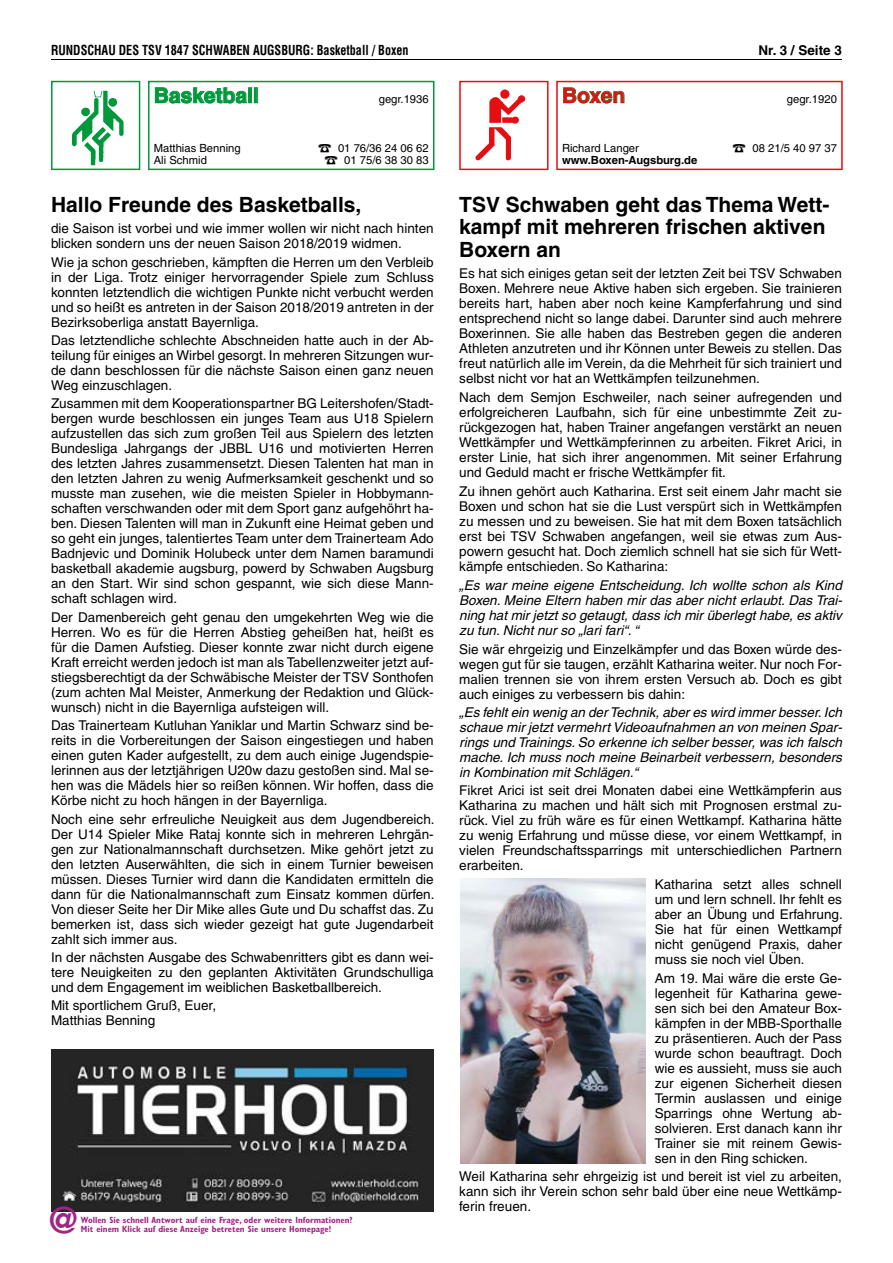
<style>
.page{position:relative;width:893px;height:1263px;background:#fff}
.page>*{position:absolute;margin:0;border:0;box-sizing:border-box;transform-origin:0 0}
.t1{font:700 36px "Helvetica";color:#a02685}
.t2{font:700 21px/22.5px "Helvetica";color:#000}
.t3{font:700 21px "Helvetica";color:#00983a}
.t4{font:700 21px "Helvetica";letter-spacing:-.005em;color:#e30f13}
.t5{font:13.5px/15px "Helvetica";color:#000;text-align:justify}
.t6{font:italic 13.5px/15px "Helvetica";color:#000;text-align:justify}
.t7{font:700 condensed 13.5px "Helvetica";color:#000;scale:.9 1}
.t8{font:700 13.5px "Helvetica";color:#000}
.t9{font:11.25px "Helvetica";color:#000}
.t10{font:700 11.25px "Helvetica";color:#000}
.t11{font:700 condensed 9px/9px "Gill Sans";color:#a02685}
</style>
<div class="page">
<hr style="left:51px;top:59px;width:791px;height:1px;background:#000">
<svg style="left:51px;top:81px;width:89px;height:89px"></svg>
<svg style="left:148px;top:81px;width:286px;height:89px"></svg>
<svg style="left:459px;top:81px;width:90px;height:89px"></svg>
<svg style="left:556px;top:81px;width:287px;height:89px"></svg>
<img style="left:460px;top:878px;width:186px;height:285px">
<img style="left:51px;top:1049px;width:383px;height:163px">
<p class="t7" style="left:51px;top:42px;width:399px">RUNDSCHAU DES TSV 1847 SCHWABEN AUGSBURG: Basketball / Boxen</p>
<p class="t8" style="left:758px;top:42px;width:85px">Nr. 3 / Seite 3</p>
<h2 class="t3" style="left:154px;top:83px;width:107px">Basketball</h2>
<p class="t9" style="left:379px;top:92px;width:51px">gegr.1936</p>
<p class="t9" style="left:154px;top:141px;width:88px">Matthias Benning</p>
<p class="t9" style="left:318px;top:142px;width:112px">☎ 01 76/36 24 06 62</p>
<p class="t9" style="left:154px;top:154px;width:55px">Ali Schmid</p>
<p class="t9" style="left:324px;top:154px;width:106px">☎ 01 75/6 38 30 83</p>
<h2 class="t2" style="left:51px;top:193px;width:312px">Hallo Freunde des Basketballs,</h2>
<p class="t5" style="left:51px;top:221px;width:384px">die Saison ist vorbei und wie immer wollen wir nicht nach hinten blicken sondern uns der neuen Saison 2018/2019 widmen.</p>
<p class="t5" style="left:51px;top:254px;width:384px">Wie ja schon geschrieben, kämpften die Herren um den Verbleib in der Liga. Trotz einiger hervorragender Spiele zum Schluss konnten letztendlich die wichtigen Punkte nicht verbucht werden und so heißt es antreten in der Saison 2018/2019 antreten in der Bezirksoberliga anstatt Bayernliga.</p>
<p class="t5" style="left:51px;top:333px;width:384px">Das letztendliche schlechte Abschneiden hatte auch in der Ab&shy;teilung für einiges an Wirbel gesorgt. In mehreren Sitzungen wur&shy;de dann beschlossen für die nächste Saison einen ganz neuen Weg einzuschlagen.</p>
<p class="t5" style="left:51px;top:396px;width:384px">Zusammen mit dem Kooperationspartner BG Leitershofen/Stadt&shy;bergen wurde beschlossen ein junges Team aus U18 Spielern aufzustellen das sich zum großen Teil aus Spielern des letzten Bundesliga Jahrgangs der JBBL U16 und motivierten Herren des letzten Jahres zusammensetzt. Diesen Talenten hat man in den letzten Jahren zu wenig Aufmerksamkeit geschenkt und so musste man zusehen, wie die meisten Spieler in Hobbymann&shy;schaften verschwanden oder mit dem Sport ganz aufgehöhrt ha&shy;ben. Diesen Talenten will man in Zukunft eine Heimat geben und so geht ein junges, talentiertes Team unter dem Trainerteam Ado Badnjevic und Dominik Holubeck unter dem Namen baramundi basketball akademie augsburg, powerd by Schwaben Augsburg an den Start. Wir sind schon gespannt, wie sich diese Mann&shy;schaft schlagen wird.</p>
<p class="t5" style="left:51px;top:609px;width:384px">Der Damenbereich geht genau den umgekehrten Weg wie die Herren. Wo es für die Herren Abstieg geheißen hat, heißt es für die Damen Aufstieg. Dieser konnte zwar nicht durch eigene Kraft erreicht werden jedoch ist man als Tabellenzweiter jetzt auf&shy;stiegsberechtigt da der Schwäbische Meister der TSV Sonthofen (zum achten Mal Meister, Anmerkung der Redaktion und Glück&shy;wunsch) nicht in die Bayernliga aufsteigen will.</p>
<p class="t5" style="left:51px;top:718px;width:384px">Das Trainerteam Kutluhan Yaniklar und Martin Schwarz sind be&shy;reits in die Vorbereitungen der Saison eingestiegen und haben einen guten Kader aufgestellt, zu dem auch einige Jugendspie&shy;lerinnen aus der letztjährigen U20w dazu gestoßen sind. Mal se&shy;hen was die Mädels hier so reißen können. Wir hoffen, dass die Körbe nicht zu hoch hängen in der Bayernliga.</p>
<p class="t5" style="left:51px;top:811px;width:385px">Noch eine sehr erfreuliche Neuigkeit aus dem Jugendbereich.<br>Der U14 Spieler Mike Rataj konnte sich in mehreren Lehrgän&shy;gen zur Nationalmannschaft durchsetzen. Mike gehört jetzt zu den letzten Auserwählten, die sich in einem Turnier beweisen müssen. Dieses Turnier wird dann die Kandidaten ermitteln die dann für die Nationalmannschaft zum Einsatz kommen dürfen.<br>Von dieser Seite her Dir Mike alles Gute und Du schaffst das. Zu bemerken ist, dass sich wieder gezeigt hat gute Jugendarbeit zahlt sich immer aus.</p>
<p class="t5" style="left:51px;top:950px;width:384px">In der nächsten Ausgabe des Schwabenritters gibt es dann wei&shy;tere Neuigkeiten zu den geplanten Aktivitäten Grundschulliga und dem Engagement im weiblichen Basketballbereich.</p>
<p class="t5" style="left:51px;top:998px;width:167px">Mit sportlichem Gruß, Euer,<br>Matthias Benning</p>
<h2 class="t4" style="left:562px;top:83px;width:65px">Boxen</h2>
<p class="t9" style="left:787px;top:92px;width:51px">gegr.1920</p>
<p class="t9" style="left:562px;top:141px;width:78px">Richard Langer</p>
<p class="t9" style="left:732px;top:142px;width:106px">☎ 08 21/5 40 97 37</p>
<p class="t10" style="left:562px;top:153px;width:137px">www.Boxen-Augsburg.de</p>
<h2 class="t2" style="left:459px;top:193px;width:372px">TSV Schwaben geht das Thema Wett&shy;kampf mit mehreren frischen aktiven<br>Boxern an</h2>
<p class="t5" style="left:459px;top:266px;width:384px">Es hat sich einiges getan seit der letzten Zeit bei TSV Schwaben Boxen. Mehrere neue Aktive haben sich ergeben. Sie trainieren bereits hart, haben aber noch keine Kampferfahrung und sind entsprechend nicht so lange dabei. Darunter sind auch mehrere Boxerinnen. Sie alle haben das Bestreben gegen die anderen Athleten anzutreten und ihr Können unter Beweis zu stellen. Das freut natürlich alle im Verein, da die Mehrheit für sich trainiert und selbst nicht vor hat an Wettkämpfen teilzunehmen.</p>
<p class="t5" style="left:459px;top:390px;width:384px">Nach dem Semjon Eschweiler, nach seiner aufregenden und erfolgreicheren Laufbahn, sich für eine unbestimmte Zeit zu&shy;rückgezogen hat, haben Trainer angefangen verstärkt an neuen Wettkämpfer und Wettkämpferinnen zu arbeiten. Fikret Arici, in erster Linie, hat sich ihrer angenommen. Mit seiner Erfahrung und Geduld macht er frische Wettkämpfer fit.</p>
<p class="t5" style="left:459px;top:484px;width:384px">Zu ihnen gehört auch Katharina. Erst seit einem Jahr macht sie Boxen und schon hat sie die Lust verspürt sich in Wettkämpfen zu messen und zu beweisen. Sie hat mit dem Boxen tatsächlich erst bei TSV Schwaben angefangen, weil sie etwas zum Aus&shy;powern gesucht hat. Doch ziemlich schnell hat sie sich für Wett&shy;kämpfe entschieden. So Katharina:</p>
<p class="t6" style="left:459px;top:577px;width:385px">„Es war meine eigene Entscheidung. Ich wollte schon als Kind Boxen. Meine Eltern haben mir das aber nicht erlaubt. Das Trai&shy;ning hat mir jetzt so getaugt, dass ich mir überlegt habe, es aktiv zu tun. Nicht nur so „lari fari“. “</p>
<p class="t5" style="left:459px;top:641px;width:384px">Sie wär ehrgeizig und Einzelkämpfer und das Boxen würde des&shy;wegen gut für sie taugen, erzählt Katharina weiter. Nur noch For&shy;malien trennen sie von ihrem ersten Versuch ab. Doch es gibt auch einiges zu verbessern bis dahin:</p>
<p class="t6" style="left:459px;top:705px;width:384px">„Es fehlt ein wenig an der Technik, aber es wird immer besser. Ich schaue mir jetzt vermehrt Videoaufnahmen an von meinen Spar&shy;rings und Trainings. So erkenne ich selber besser, was ich falsch mache. Ich muss noch meine Beinarbeit verbessern, besonders in Kombination mit Schlägen.“</p>
<p class="t5" style="left:459px;top:783px;width:384px">Fikret Arici ist seit drei Monaten dabei eine Wettkämpferin aus Katharina zu machen und hält sich mit Prognosen erstmal zu&shy;rück. Viel zu früh wäre es für einen Wettkampf. Katharina hätte zu wenig Erfahrung und müsse diese, vor einem Wettkampf, in vielen Freundschaftssparrings mit unterschiedlichen Partnern erarbeiten.</p>
<p class="t5" style="left:655px;top:877px;width:189px">Katharina setzt alles schnell um und lern schnell. Ihr fehlt es aber an Übung und Erfahrung.<br>Sie hat für einen Wettkampf nicht genügend Praxis, daher muss sie noch viel Üben.</p>
<p class="t5" style="left:655px;top:970px;width:189px">Am 19. Mai wäre die erste Ge&shy;legenheit für Katharina gewe&shy;sen sich bei den Amateur Box&shy;kämpfen in der MBB-Sporthalle zu präsentieren. Auch der Pass wurde schon beauftragt. Doch wie es aussieht, muss sie auch zur eigenen Sicherheit diesen Termin auslassen und einige Sparrings ohne Wertung ab&shy;solvieren. Erst danach kann ihr Trainer sie mit reinem Gewis&shy;sen in den Ring schicken.</p>
<p class="t5" style="left:459px;top:1169px;width:384px">Weil Katharina sehr ehrgeizig ist und bereit ist viel zu arbeiten, kann sich ihr Verein schon sehr bald über eine neue Wettkämp&shy;ferin freuen.</p>
<h1 class="t1" style="left:46px;top:1198px;width:37px">@</h1>
<p class="t11" style="left:81px;top:1215px;width:273px">Wollen Sie schnell Antwort auf eine Frage, oder weitere Informationen?<br>Mit einem Klick auf diese Anzeige betreten Sie unsere Homepage!</p>
</div>
